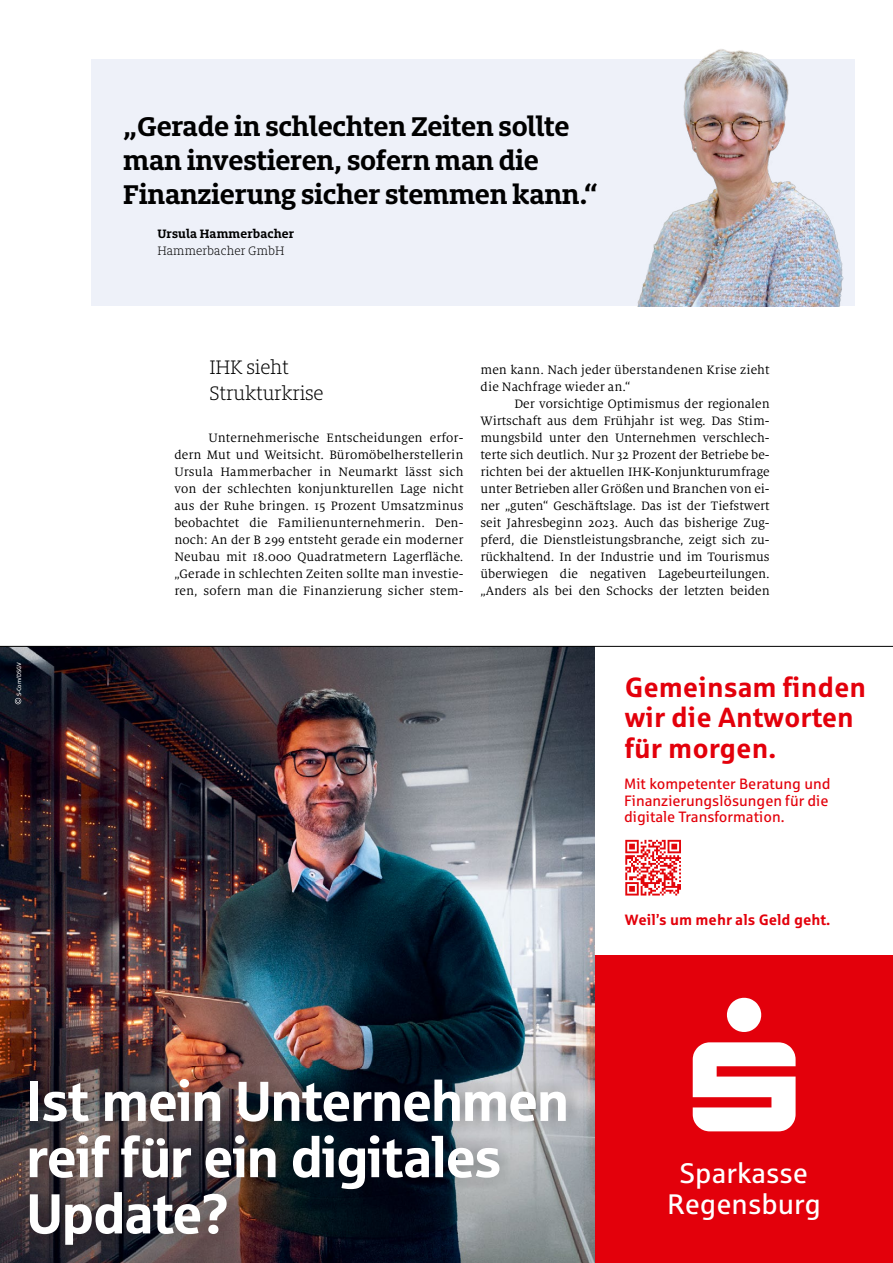
<style>
.page{position:relative;width:893px;height:1263px;background:#fff}
.page>*{position:absolute;margin:0;border:0;box-sizing:border-box;transform-origin:0 0}
.t1{font:56.25px/56.2px "Sparkasse Head";color:#fff}
.t2{font:700 30px/34px "Milo Slab Pro";letter-spacing:-.01em;color:#000}
.t3{font:28.2px/31px "Sparkasse Rg";color:#fff;text-align:center}
.t4{font:700 27.75px/30.6px "Sparkasse Rg";color:#e3000b}
.t5{font:300 21.6px/25.5px "Milo Slab Pro";letter-spacing:-.01em;color:#000}
.t6{font:15px/16.5px "Sparkasse Rg";color:#e3000b}
.t7{font:700 15px "Sparkasse Rg";color:#e3000b}
.t8{font:13.5px/17px "Milo Serif OT";letter-spacing:.01em;color:#000;text-align:justify}
.t9{font:700 13.5px "Milo Slab Pro";letter-spacing:.01em;color:#000}
.t10{font:300 13.5px "Milo Slab Pro";letter-spacing:.01em;color:#000}
.t11{font:6px "Sparkasse Rg";color:#fff}
</style>
<div class="page">
<div style="left:91px;top:60px;width:764px;height:246px;background:#eef1f9"></div>
<img style="left:492px;top:49px;width:363px;height:257px">
<img style="left:0;top:647px;width:595px;height:616px">
<div style="left:595px;top:955px;width:298px;height:308px;background:#e3000b"></div>
<img style="left:17px;top:1066px;width:561px;height:191px">
<svg style="left:15px;top:698px;width:6px;height:6px"></svg>
<div style="left:623px;top:838px;width:60px;height:59px;background:linear-gradient(to bottom,#fff,#fff)"></div>
<svg style="left:625px;top:840px;width:56px;height:55px"></svg>
<hr style="left:0;top:646px;width:893px;height:1px;background:#000">
<p class="t11" style="left:15px;top:696px;width:36px;rotate:-90deg">S-Com/DSGV</p>
<h2 class="t2" style="left:123px;top:108px;width:476px">„Gerade in schlechten Zeiten sollte man investieren, sofern man die<br>Finanzierung sicher stemmen kann.“</h2>
<p class="t9" style="left:157px;top:225px;width:138px">Ursula Hammerbacher</p>
<p class="t10" style="left:157px;top:243px;width:129px">Hammerbacher GmbH</p>
<h3 class="t5" style="left:209px;top:355px;width:116px">IHK sieht<br>Strukturkrise</h3>
<p class="t8" style="left:174px;top:430px;width:291px;text-indent:34px">Unternehmerische Entscheidungen erfor&shy;dern Mut und Weitsicht. Büromöbelherstellerin Ursula Hammerbacher in Neumarkt lässt sich von der schlechten konjunkturellen Lage nicht aus der Ruhe bringen. 15 Prozent Umsatzminus beobachtet die Familienunternehmerin. Den&shy;noch: An der B 299 entsteht gerade ein moderner Neubau mit 18.000 Quadratmetern Lagerfläche. „Gerade in schlechten Zeiten sollte man investie&shy;ren, sofern man die Finanzierung sicher stem-</p>
<p class="t8" style="left:480px;top:362px;width:291px">men kann. Nach jeder überstandenen Krise zieht die Nachfrage wieder an.“</p>
<p class="t8" style="left:480px;top:396px;width:291px;text-indent:34px">Der vorsichtige Optimismus der regionalen Wirtschaft aus dem Frühjahr ist weg. Das Stim&shy;mungsbild unter den Unternehmen verschlech&shy;terte sich deutlich. Nur 32 Prozent der Betriebe be&shy;richten bei der aktuellen IHK-Konjunkturumfrage unter Betrieben aller Größen und Branchen von ei&shy;ner „guten“ Geschäftslage. Das ist der Tiefstwert seit Jahresbeginn 2023. Auch das bisherige Zug&shy;pferd, die Dienstleistungsbranche, zeigt sich zu&shy;rückhaltend. In der Industrie und im Tourismus überwiegen die negativen Lagebeurteilungen. „Anders als bei den Schocks der letzten beiden</p>
<h3 class="t4" style="left:625px;top:671px;width:243px">Gemeinsam finden wir die Antworten für morgen.</h3>
<p class="t6" style="left:624px;top:775px;width:208px">Mit kompetenter Beratung und<br>Finanzierungslösungen für die digitale Transformation.</p>
<p class="t7" style="left:625px;top:910px;width:207px">Weil’s um mehr als Geld geht.</p>
<h1 class="t1" style="left:27px;top:1071px;width:543px">Ist mein Unternehmen reif für ein digitales<br>Update?</h1>
<h3 class="t3" style="left:667px;top:1157px;width:155px">Sparkasse<br>Regensburg</h3>
</div>
